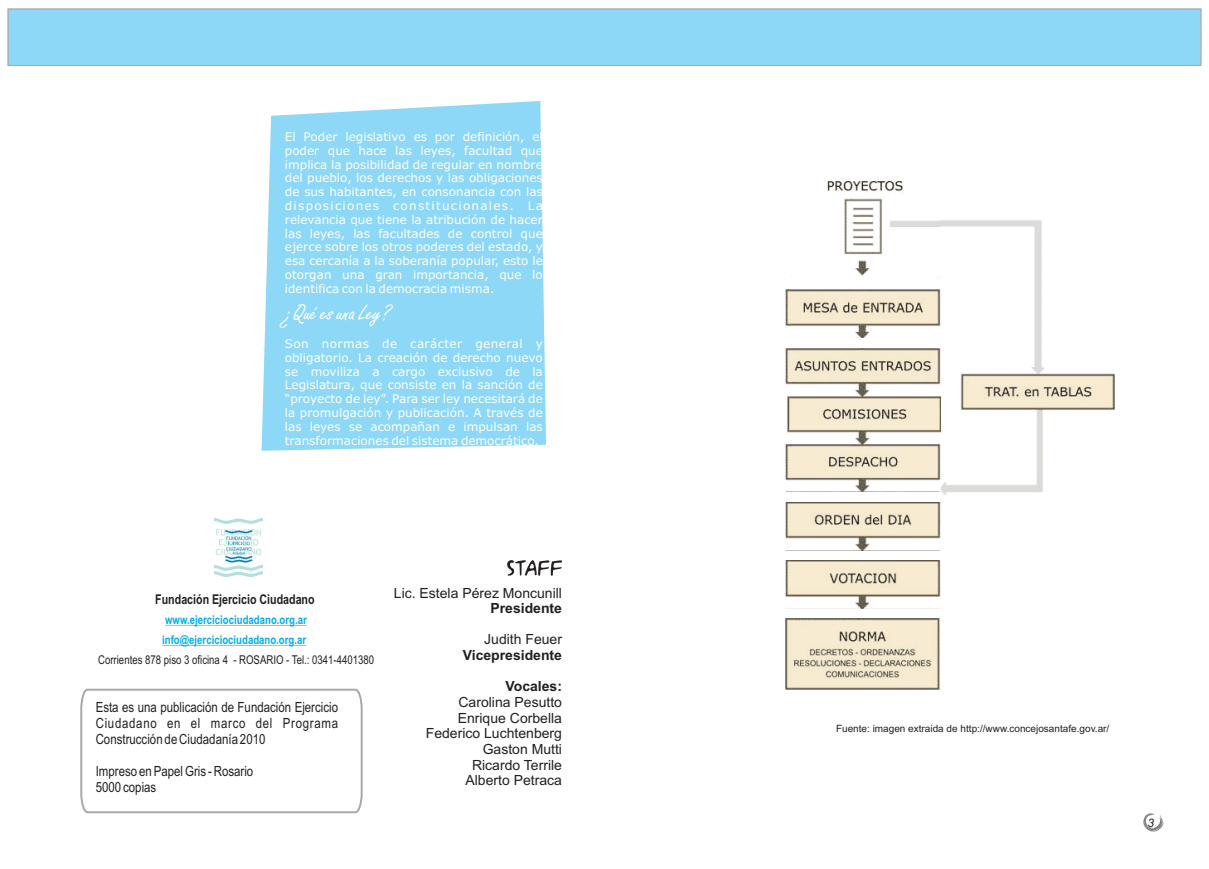
<style>
.page{position:relative;width:1209px;height:869px;background:#fff}
.page>*{position:absolute;margin:0;border:0;box-sizing:border-box;transform-origin:0 0}
.t1{font:24px "Freestyle Script";color:#fff}
.t2{font:14px/16.3px "Arial Narrow";color:#231f20;text-align:justify}
.t3{font:14px/15.6px "Arial";color:#231f20;text-align:right}
.t4{font:700 14px "Arial";color:#231f20}
.t5{font:700 13.4px "Arial Narrow";color:#231f20}
.t6{font:700 12.1px/20.3px "Arial Narrow";color:#00aeef}
.t7{font:12.1px "Arial Narrow";color:#231f20}
.t8{font:12px/13.8px "Verdana";color:#fff;text-align:justify}
.t9{font:italic 11.8px "Arial";color:#231f20}
.t10{font:10px "Arial";color:#231f20}
</style>
<div class="page">
<div style="left:8px;top:9px;width:1193px;height:57px;background:#8dd7f7"></div>
<svg style="left:1143px;top:813px;width:20px;height:18px"></svg>
<svg style="left:507px;top:560px;width:55px;height:15px"></svg>
<div style="left:261px;top:101px;width:285px;height:349px;background:#8dd7f7"></div>
<img style="left:786px;top:182px;width:154px;height:97px">
<img style="left:940px;top:220px;width:175px;height:376px">
<img style="left:785px;top:289px;width:155px;height:48px">
<img style="left:785px;top:348px;width:155px;height:143px">
<img style="left:785px;top:502px;width:155px;height:48px">
<img style="left:785px;top:560px;width:155px;height:48px">
<img style="left:785px;top:618px;width:155px;height:71px">
<img style="left:214px;top:518px;width:48px;height:58px">
<hr style="left:165px;top:625px;width:142px;height:1px;background:#00aeef">
<hr style="left:162px;top:645px;width:144px;height:1px;background:#00aeef">
<svg style="left:80px;top:688px;width:283px;height:126px"></svg>
<p class="t8" style="left:285px;top:131px;width:259px">El Poder legislativo es por definición, el poder que hace las leyes, facultad que implica la posibilidad de regular en nombre del pueblo, los derechos y las obligaciones de sus habitantes, en consonancia con las disposiciones constitucionales. La relevancia que tiene la atribución de hacer las leyes, las facultades de control que ejerce sobre los otros poderes del estado, y esa cercanía a la soberanía popular, esto le otorgan una gran importancia, que lo identifica con la democracia misma.</p>
<h1 class="t1" style="left:285px;top:304px;width:107px">¿Qué es una Ley?</h1>
<p class="t8" style="left:285px;top:338px;width:259px">Son normas de carácter general y obligatorio. La creación de derecho nuevo se moviliza a cargo exclusivo de la Legislatura, que consiste en la sanción de “proyecto de ley”. Para ser ley necesitará de la promulgación y publicación. A través de las leyes se acompañan e impulsan las transformaciones del sistema democrático.</p>
<p class="t5" style="left:155px;top:594px;width:161px">Fundación Ejercicio Ciudadano</p>
<p class="t6" style="left:162px;top:610px;width:146px">www.ejerciciociudadano.org.ar info@ejerciciociudadano.org.ar</p>
<p class="t7" style="left:98px;top:654px;width:277px">Corrientes 878 piso 3 oficina 4 - ROSARIO - Tel.: 0341-4401380</p>
<p class="t2" style="left:96px;top:699px;width:244px">Esta es una publicación de Fundación Ejercicio Ciudadano en el marco del Programa Construcción de Ciudadanía 2010</p>
<p class="t2" style="left:96px;top:764px;width:159px;line-height:15.9px">Impreso en Papel Gris - Rosario<br>5000 copias</p>
<p class="t3" style="left:394px;top:586px;width:170px">Lic. Estela Pérez Moncunill</p>
<p class="t4" style="left:490px;top:603px;width:73px">Presidente</p>
<p class="t3" style="left:484px;top:633px;width:79px">Judith Feuer</p>
<p class="t4" style="left:463px;top:649px;width:101px">Vicepresidente</p>
<p class="t4" style="left:505px;top:681px;width:58px">Vocales:</p>
<p class="t3" style="left:426px;top:695px;width:138px">Carolina Pesutto<br>Enrique Corbella<br>Federico Luchtenberg<br>Gaston Mutti<br>Ricardo Terrile<br>Alberto Petraca</p>
<p class="t10" style="left:836px;top:724px;width:275px">Fuente: imagen extraida de http://www.concejosantafe.gov.ar/</p>
<p class="t9" style="left:1147px;top:818px;width:8px">3</p>
</div>
